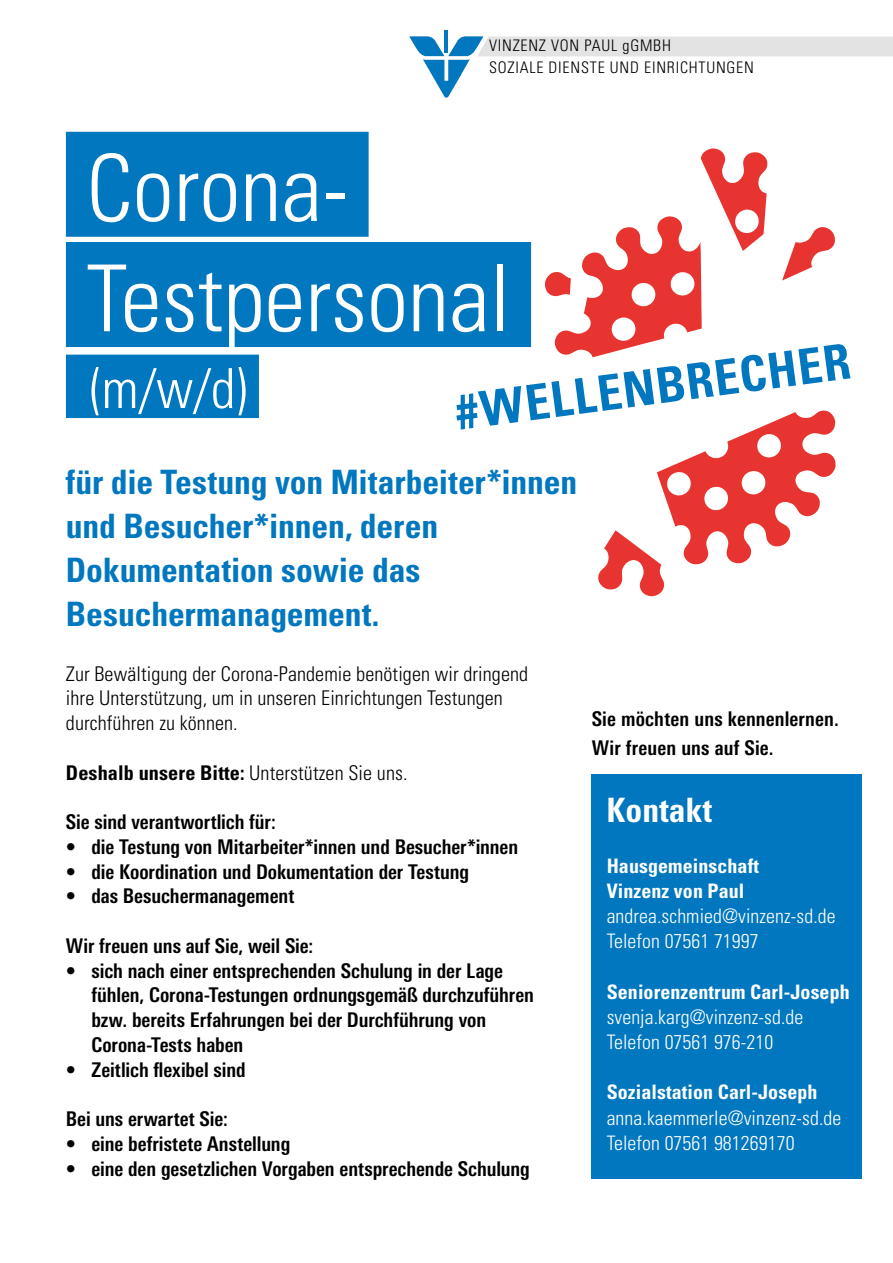
<style>
.page{position:relative;width:893px;height:1263px;background:#fff}
.page>*{position:absolute;margin:0;border:0;box-sizing:border-box;transform-origin:0 0}
.t1{font:300 condensed 92.4px/110.2px "Univers LT Std";color:#fff}
.t2{font:300 condensed 55.2px "Univers LT Std";color:#fff}
.t3{font:700 condensed 49.05px "Univers LT Std";color:#0077be}
.t4{font:700 condensed 33.6px/44.1px "Univers LT Std";letter-spacing:-.005em;color:#0077be}
.t5{font:700 condensed 33.6px "Univers LT Std";letter-spacing:.005em;color:#fff}
.t6{font:700 condensed 20.25px/24.8px "Univers Next Pro";letter-spacing:-.005em;color:#000}
.t7{font:300 condensed 20.25px/24.8px "Univers LT Std";letter-spacing:.005em;color:#000}
.t8{font:700 condensed 20.25px "Univers LT Std";letter-spacing:.005em;color:#000}
.t9{font:300 condensed 19.95px/25.2px "Univers LT Std";letter-spacing:.005em;color:#fff}
.t10{font:700 condensed 19.95px/25.2px "Univers LT Std";letter-spacing:.005em;color:#fff}
.t11{font:300 condensed 15.9px/21.9px "Univers LT Std";letter-spacing:.05em;color:#000}
.s1{font-weight:300}
</style>
<div class="page">
<hr style="left:444px;top:30px;width:4px;height:23px;background:#0077be">
<svg style="left:409px;top:36px;width:484px;height:62px"></svg>
<div style="left:66px;top:132px;width:303px;height:105px;background:#0077be"></div>
<div style="left:66px;top:242px;width:465px;height:105px;background:#0077be"></div>
<div style="left:66px;top:355px;width:193px;height:63px;background:#0077be"></div>
<svg style="left:782px;top:227px;width:53px;height:54px"></svg>
<svg style="left:598px;top:410px;width:238px;height:186px"></svg>
<svg style="left:545px;top:148px;width:223px;height:209px"></svg>
<div style="left:592px;top:774px;width:270px;height:404px;background:#0077be"></div>
<p class="t11" style="left:489px;top:34px;width:266px">VINZENZ VON PAUL gGMBH<br>SOZIALE DIENSTE UND EINRICHTUNGEN</p>
<h1 class="t1" style="left:86px;top:133px;width:426px">Corona-<br>Testpersonal</h1>
<h2 class="t2" style="left:90px;top:355px;width:159px">(m/w/d)</h2>
<h3 class="t3" style="left:452px;top:381px;width:399px;rotate:-7deg">#WELLENBRECHER</h3>
<h3 class="t4" style="left:66px;top:460px;width:513px">für die Testung von Mitarbeiter*innen und Besucher*innen, deren<br>Dokumentation sowie das<br>Besuchermanagement.</h3>
<p class="t7" style="left:66px;top:661px;width:464px">Zur Bewältigung der Corona-Pandemie benötigen wir dringend ihre Unterstützung, um in unseren Einrichtungen Testungen durchführen zu können.</p>
<p class="t8" style="left:66px;top:760px;width:343px">Deshalb unsere Bitte: <span class="s1">Unterstützen Sie uns.</span></p>
<p class="t6" style="left:66px;top:809px;width:211px">Sie sind verantwortlich für:</p>
<p class="t6" style="left:66px;top:834px;width:454px">• die Testung von Mitarbeiter*innen und Besucher*innen</p>
<p class="t6" style="left:66px;top:859px;width:405px">• die Koordination und Dokumentation der Testung</p>
<p class="t6" style="left:66px;top:884px;width:230px">• das Besuchermanagement</p>
<p class="t6" style="left:66px;top:933px;width:249px">Wir freuen uns auf Sie, weil Sie:</p>
<p class="t6" style="left:91px;top:958px;width:444px;text-indent:-26px">• sich nach einer entsprechenden Schulung in der Lage fühlen, Corona-Testungen ordnungsgemäß durchzuführen bzw. bereits Erfahrungen bei der Durchführung von Corona-Tests haben</p>
<p class="t6" style="left:66px;top:1057px;width:181px">• Zeitlich flexibel sind</p>
<p class="t6" style="left:66px;top:1106px;width:164px">Bei uns erwartet Sie:</p>
<p class="t6" style="left:66px;top:1131px;width:226px">• eine befristete Anstellung</p>
<p class="t6" style="left:66px;top:1156px;width:466px">• eine den gesetzlichen Vorgaben entsprechende Schulung</p>
<p class="t6" style="left:592px;top:705px;width:248px;line-height:28.5px">Sie möchten uns kennenlernen.<br>Wir freuen uns auf Sie.</p>
<h3 class="t5" style="left:607px;top:790px;width:107px">Kontakt</h3>
<p class="t10" style="left:607px;top:853px;width:154px">Hausgemeinschaft<br>Vinzenz von Paul</p>
<p class="t9" style="left:607px;top:903px;width:231px">andrea.schmied@vinzenz-sd.de<br>Telefon 07561 71997</p>
<p class="t10" style="left:607px;top:979px;width:245px">Seniorenzentrum Carl-Joseph</p>
<p class="t9" style="left:607px;top:1004px;width:198px">svenja.karg@vinzenz-sd.de<br>Telefon 07561 976-210</p>
<p class="t10" style="left:607px;top:1080px;width:212px">Sozialstation Carl-Joseph</p>
<p class="t9" style="left:607px;top:1105px;width:236px">anna.kaemmerle@vinzenz-sd.de<br>Telefon 07561 981269170</p>
</div>
